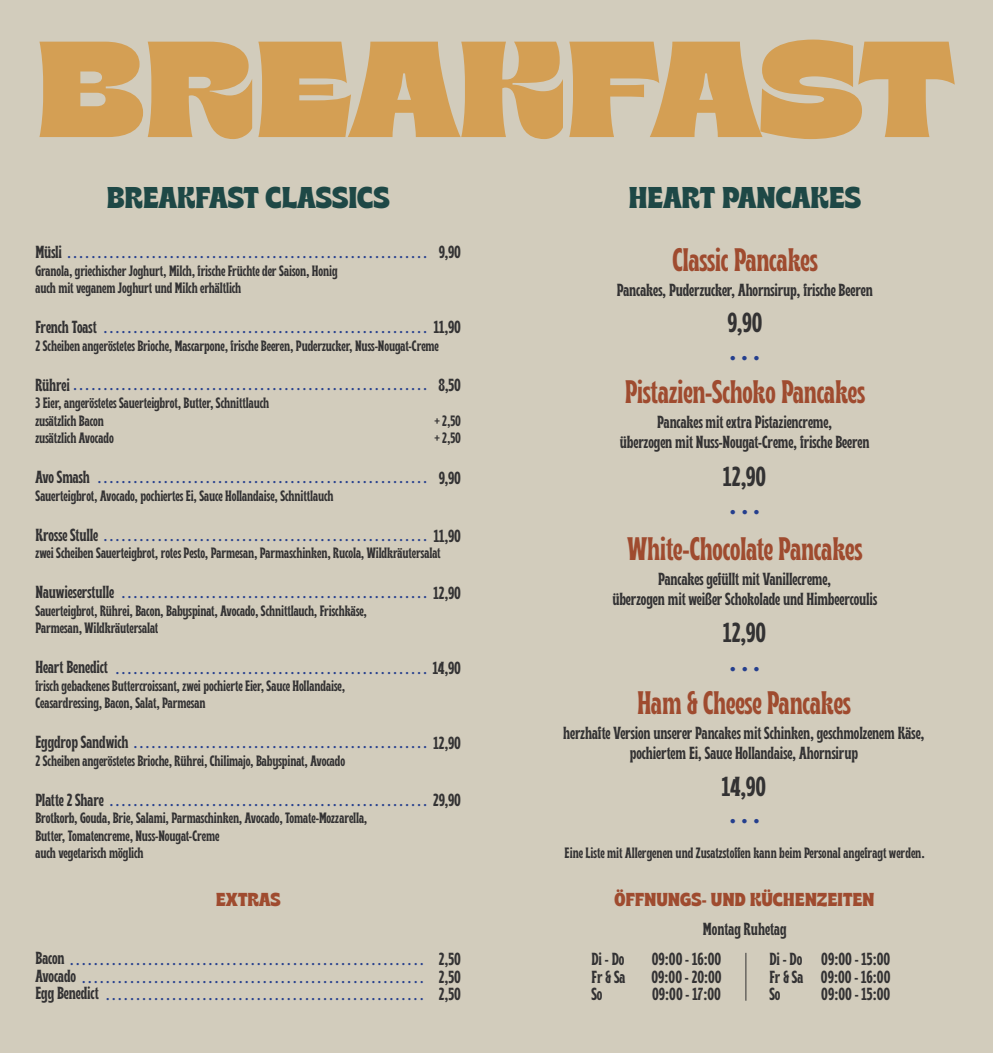
<style>
.page{position:relative;width:993px;height:1053px;background:#fff}
.page>*{position:absolute;margin:0;border:0;box-sizing:border-box;transform-origin:0 0}
.t1{font:900 136.25px "Brice";letter-spacing:-.02em;color:#d49f54}
.t2{font:900 condensed 32.5px "Brice";letter-spacing:-.01em;color:#9f4b2f}
.t3{font:900 semi-condensed 30px "Brice";letter-spacing:-.01em;color:#1e4846}
.t4{font:900 condensed 30px "Brice";color:#253f8e}
.t5{font:900 condensed 27.5px "Brice";letter-spacing:-.01em;color:#333233}
.t6{font:900 semi-condensed 18.75px "Brice";letter-spacing:-.015em;color:#9f4b2f}
.t7{font:900 condensed 17.5px/17.5px "Brice";letter-spacing:-.005em;color:#333233;text-align:center}
.t8{font:900 condensed 15px/17.5px "Brice";letter-spacing:-.005em;color:#333233}
.t9{font:900 condensed 15px/17.5px "Brice";color:#253f8e;text-align:right}
.s1{font-size:17.5px;color:#333233}
</style>
<div class="page">
<div style="left:0;top:0;width:992px;height:1052px;background:#d2ccbc"></div>
<hr style="left:745px;top:952px;width:1px;height:48px;background:#333233">
<h1 class="t1" style="left:33px;top:-11px;width:924px">BREAKFAST</h1>
<h3 class="t3" style="left:107px;top:176px;width:284px">BREAKFAST CLASSICS</h3>
<p class="t7" style="left:35px;top:242px;width:28px">Müsli</p>
<p class="t8" style="left:35px;top:261px;width:303px">Granola, griechischer Joghurt, Milch, frische Früchte der Saison, Honig auch mit veganem Joghurt und Milch erhältlich</p>
<p class="t7" style="left:35px;top:317px;width:63px">French Toast</p>
<p class="t8" style="left:35px;top:336px;width:405px">2 Scheiben angeröstetes Brioche, Mascarpone, frische Beeren, Puderzucker, Nuss-Nougat-Creme</p>
<p class="t7" style="left:35px;top:375px;width:36px">Rührei</p>
<p class="t8" style="left:35px;top:393px;width:235px">3 Eier, angeröstetes Sauerteigbrot, Butter, Schnittlauch zusätzlich Bacon<br>zusätzlich Avocado</p>
<p class="t7" style="left:35px;top:467px;width:56px">Avo Smash</p>
<p class="t8" style="left:35px;top:486px;width:299px">Sauerteigbrot, Avocado, pochiertes Ei, Sauce Hollandaise, Schnittlauch</p>
<p class="t7" style="left:35px;top:525px;width:64px">Krosse Stulle</p>
<p class="t8" style="left:35px;top:543px;width:406px">zwei Scheiben Sauerteigbrot, rotes Pesto, Parmesan, Parmaschinken, Rucola, Wildkräutersalat</p>
<p class="t7" style="left:35px;top:582px;width:80px">Nauwieserstulle</p>
<p class="t8" style="left:35px;top:601px;width:333px">Sauerteigbrot, Rührei, Bacon, Babyspinat, Avocado, Schnittlauch, Frischkäse,<br>Parmesan, Wildkräutersalat</p>
<p class="t7" style="left:35px;top:657px;width:74px">Heart Benedict</p>
<p class="t8" style="left:35px;top:676px;width:311px">frisch gebackenes Buttercroissant, zwei pochierte Eier, Sauce Hollandaise,<br>Ceasardressing, Bacon, Salat, Parmesan</p>
<p class="t7" style="left:35px;top:732px;width:95px">Eggdrop Sandwich</p>
<p class="t8" style="left:35px;top:751px;width:311px">2 Scheiben angeröstetes Brioche, Rührei, Chilimajo, Babyspinat, Avocado</p>
<p class="t7" style="left:35px;top:790px;width:70px">Platte 2 Share</p>
<p class="t8" style="left:35px;top:808px;width:333px">Brotkorb, Gouda, Brie, Salami, Parmaschinken, Avocado, Tomate-Mozzarella,<br>Butter, Tomatencreme, Nuss-Nougat-Creme<br>auch vegetarisch möglich</p>
<p class="t7" style="left:438px;top:242px;width:24px">9,90</p>
<p class="t9" style="left:67px;top:243px;width:361px">............................................................</p>
<p class="t9" style="left:104px;top:318px;width:359px">...................................................... <span class="s1">11,90</span></p>
<p class="t7" style="left:438px;top:375px;width:24px">8,50</p>
<p class="t8" style="left:434px;top:411px;width:28px">+ 2,50 + 2,50</p>
<p class="t9" style="left:74px;top:375px;width:355px">...........................................................</p>
<p class="t7" style="left:438px;top:468px;width:24px">9,90</p>
<p class="t9" style="left:98px;top:468px;width:331px">.......................................................</p>
<p class="t7" style="left:433px;top:526px;width:29px">11,90</p>
<p class="t9" style="left:104px;top:526px;width:325px">......................................................</p>
<p class="t7" style="left:433px;top:584px;width:29px">12,90</p>
<p class="t9" style="left:122px;top:583px;width:306px">...................................................</p>
<p class="t7" style="left:432px;top:658px;width:30px">14,90</p>
<p class="t9" style="left:116px;top:659px;width:312px">....................................................</p>
<p class="t7" style="left:433px;top:733px;width:29px">12,90</p>
<p class="t9" style="left:134px;top:733px;width:294px">.................................................</p>
<p class="t7" style="left:433px;top:790px;width:29px">29,90</p>
<p class="t9" style="left:110px;top:791px;width:318px">.....................................................</p>
<p class="t6" style="left:216px;top:886px;width:66px">EXTRAS</p>
<p class="t7" style="left:35px;top:948px;width:65px;text-align:left">Bacon<br>Avocado<br>Egg Benedict</p>
<p class="t9" style="left:70px;top:950px;width:355px">........................................................... ......................................................... .....................................................</p>
<p class="t7" style="left:439px;top:949px;width:23px;text-align:justify">2,50<br>2,50<br>2,50</p>
<h3 class="t3" style="left:628px;top:176px;width:234px">HEART PANCAKES</h3>
<h2 class="t2" style="left:672px;top:237px;width:146px">Classic Pancakes</h2>
<p class="t7" style="left:616px;top:280px;width:257px">Pancakes, Puderzucker, Ahornsirup, frische Beeren</p>
<h3 class="t5" style="left:727px;top:304px;width:36px">9,90</h3>
<h3 class="t4" style="left:729px;top:329px;width:32px">...</h3>
<h2 class="t2" style="left:624px;top:370px;width:241px">Pistazien-Schoko Pancakes</h2>
<p class="t7" style="left:619px;top:411px;width:251px;line-height:20px">Pancakes mit extra Pistaziencreme,<br>überzogen mit Nuss-Nougat-Creme, frische Beeren</p>
<h3 class="t5" style="left:723px;top:457px;width:44px">12,90</h3>
<h3 class="t4" style="left:729px;top:483px;width:32px">...</h3>
<h2 class="t2" style="left:627px;top:526px;width:236px">White-Chocolate Pancakes</h2>
<p class="t7" style="left:612px;top:568px;width:266px;line-height:20px">Pancakes gefüllt mit Vanillecreme,<br>überzogen mit weißer Schokolade und Himbeercoulis</p>
<h3 class="t5" style="left:723px;top:613px;width:44px">12,90</h3>
<h3 class="t4" style="left:729px;top:640px;width:32px">...</h3>
<h2 class="t2" style="left:637px;top:680px;width:215px">Ham &amp; Cheese Pancakes</h2>
<p class="t7" style="left:563px;top:721px;width:362px;line-height:20px">herzhafte Version unserer Pancakes mit Schinken, geschmolzenem Käse, pochiertem Ei, Sauce Hollandaise, Ahornsirup</p>
<h3 class="t5" style="left:721px;top:767px;width:46px">14,90</h3>
<h3 class="t4" style="left:729px;top:792px;width:32px">...</h3>
<p class="t8" style="left:564px;top:843px;width:361px">Eine Liste mit Allergenen und Zusatzstoffen kann beim Personal angefragt werden.</p>
<p class="t6" style="left:614px;top:886px;width:261px">ÖFFNUNGS- UND KÜCHENZEITEN</p>
<p class="t7" style="left:702px;top:919px;width:85px">Montag Ruhetag</p>
<p class="t7" style="left:591px;top:949px;width:35px">Di - Do</p>
<p class="t7" style="left:651px;top:949px;width:71px">09:00 - 16:00</p>
<p class="t7" style="left:591px;top:966px;width:36px">Fr &amp; Sa</p>
<p class="t7" style="left:651px;top:966px;width:72px">09:00 - 20:00</p>
<p class="t7" style="left:591px;top:984px;width:13px">So</p>
<p class="t7" style="left:652px;top:984px;width:70px">09:00 - 17:00</p>
<p class="t7" style="left:769px;top:949px;width:123px;text-align:justify">Di - Do 09:00 - 15:00<br>Fr &amp; Sa 09:00 - 16:00<br>So</p>
<p class="t7" style="left:821px;top:984px;width:70px">09:00 - 15:00</p>
</div>
